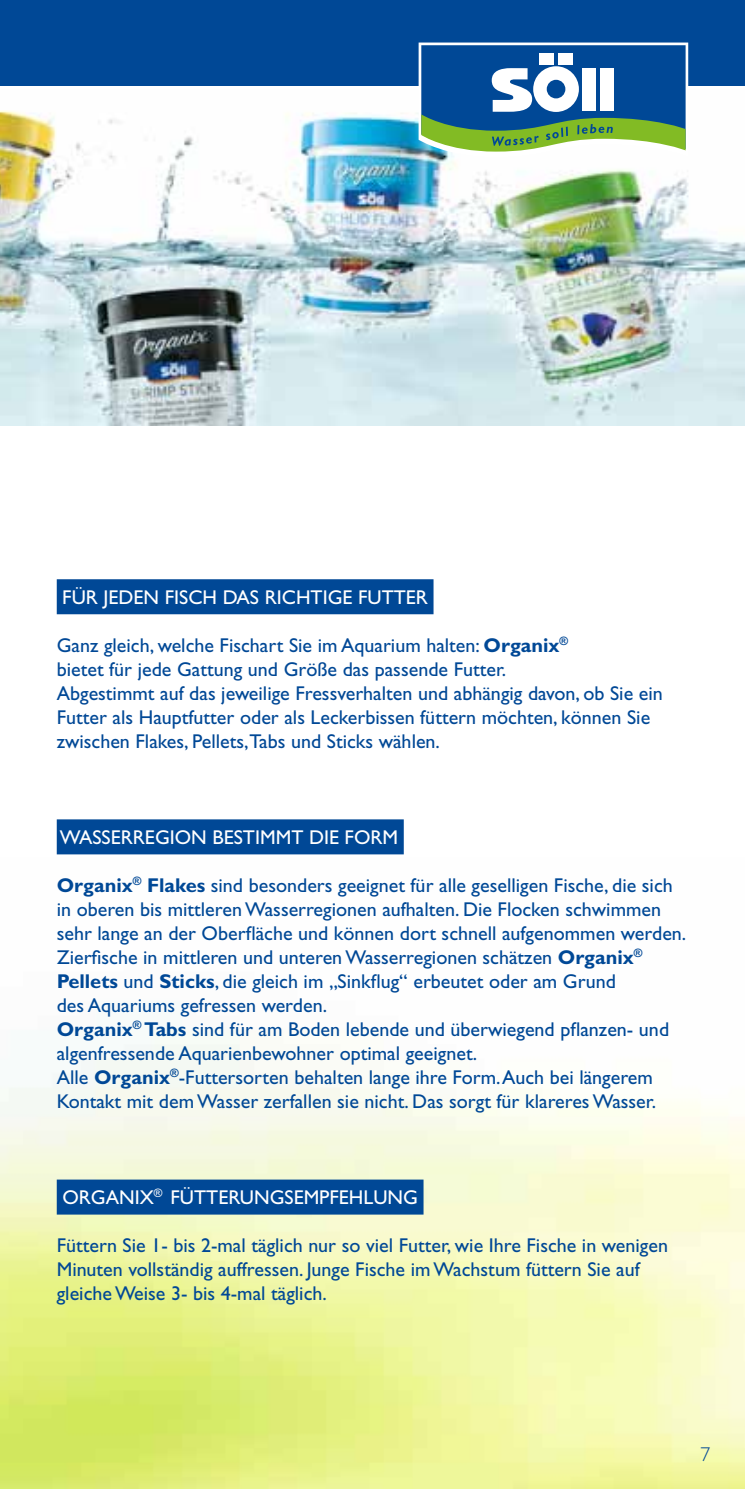
<style>
.page{position:relative;width:745px;height:1489px;background:#fff}
.page>*{position:absolute;margin:0;border:0;box-sizing:border-box;transform-origin:0 0}
.t1{font:20px/24px "Gill Sans";color:#004896}
.t2{font:20px "Gill Sans";color:#fff}
.t3{font:300 20px "Gill Sans";color:#004896}
.t4{font:11.75px "Gill Sans";color:#fff}
.s1{font-weight:700}
</style>
<div class="page">
<img style="left:0;top:1044px;width:744px;height:444px">
<img style="left:0;top:110px;width:744px;height:315px">
<div style="left:57px;top:579px;width:376px;height:35px;background:#004896"></div>
<div style="left:57px;top:819px;width:346px;height:35px;background:#004896"></div>
<div style="left:57px;top:1179px;width:366px;height:35px;background:#004896"></div>
<svg style="left:0;top:85px;width:744px;height:1px"></svg>
<div style="left:0;top:0;width:744px;height:85px;background:#004896"></div>
<svg style="left:418px;top:43px;width:269px;height:114px"></svg>
<div style="left:558px;top:53px;width:14px;height:12px;background:#fff"></div>
<div style="left:539px;top:53px;width:14px;height:12px;background:#fff"></div>
<div style="left:582px;top:68px;width:13px;height:43px;background:#fff"></div>
<div style="left:600px;top:68px;width:13px;height:43px;background:#fff"></div>
<p class="t2" style="left:62px;top:585px;width:367px">Für jeden Fisch das richtige Futter</p>
<p class="t1" style="left:57px;top:633px;width:607px">Ganz gleich, welche Fischart Sie im Aquarium halten: <span class="s1">Organix</span><sup>®<br></sup>bietet für jede Gattung und Größe das passende Futter.<br>Abgestimmt auf das jeweilige Fressverhalten und abhängig davon, ob Sie ein Futter als Hauptfutter oder als Leckerbissen füttern möchten, können Sie zwischen Flakes, Pellets,Tabs und Sticks wählen.</p>
<p class="t2" style="left:60px;top:825px;width:339px">Wasserregion bestimmt die Form</p>
<p class="t1" style="left:57px;top:873px;width:630px"><span class="s1">Organix</span><sup>®</sup> <span class="s1">Flakes</span> sind besonders geeignet für alle geselligen Fische, die sich in oberen bis mittleren Wasserregionen aufhalten. Die Flocken schwimmen sehr lange an der Oberfläche und können dort schnell aufgenommen werden.<br>Zierfische in mittleren und unteren Wasserregionen schätzen <span class="s1">Organix</span><sup>® </sup><span class="s1">Pellets</span> und <span class="s1">Sticks</span>, die gleich im „Sinkflug“ erbeutet oder am Grund<br>des Aquariums gefressen werden.<br><span class="s1">Organix</span><sup>®</sup> <span class="s1">Tabs</span> sind für am Boden lebende und überwiegend pflanzen- und algenfressende Aquarienbewohner optimal geeignet.<br>Alle <span class="s1">Organix</span><sup>®</sup>-Futtersorten behalten lange ihre Form. Auch bei längerem Kontakt mit dem Wasser zerfallen sie nicht. Das sorgt für klareres Wasser.</p>
<p class="t2" style="left:62px;top:1185px;width:357px">OrganiX Fütteru ngsempfehlu ng</p>
<p class="t1" style="left:57px;top:1233px;width:612px">Füttern Sie 1- bis 2-mal täglich nur so viel Futter, wie Ihre Fische in wenigen<br>Minuten vollständig auffressen. Junge Fische im Wachstum füttern Sie auf gleiche Weise 3- bis 4-mal täglich.</p>
<p class="t4" style="left:154px;top:1186px;width:10px">®</p>
<p class="t3" style="left:700px;top:1442px;width:11px">7</p>
</div>
